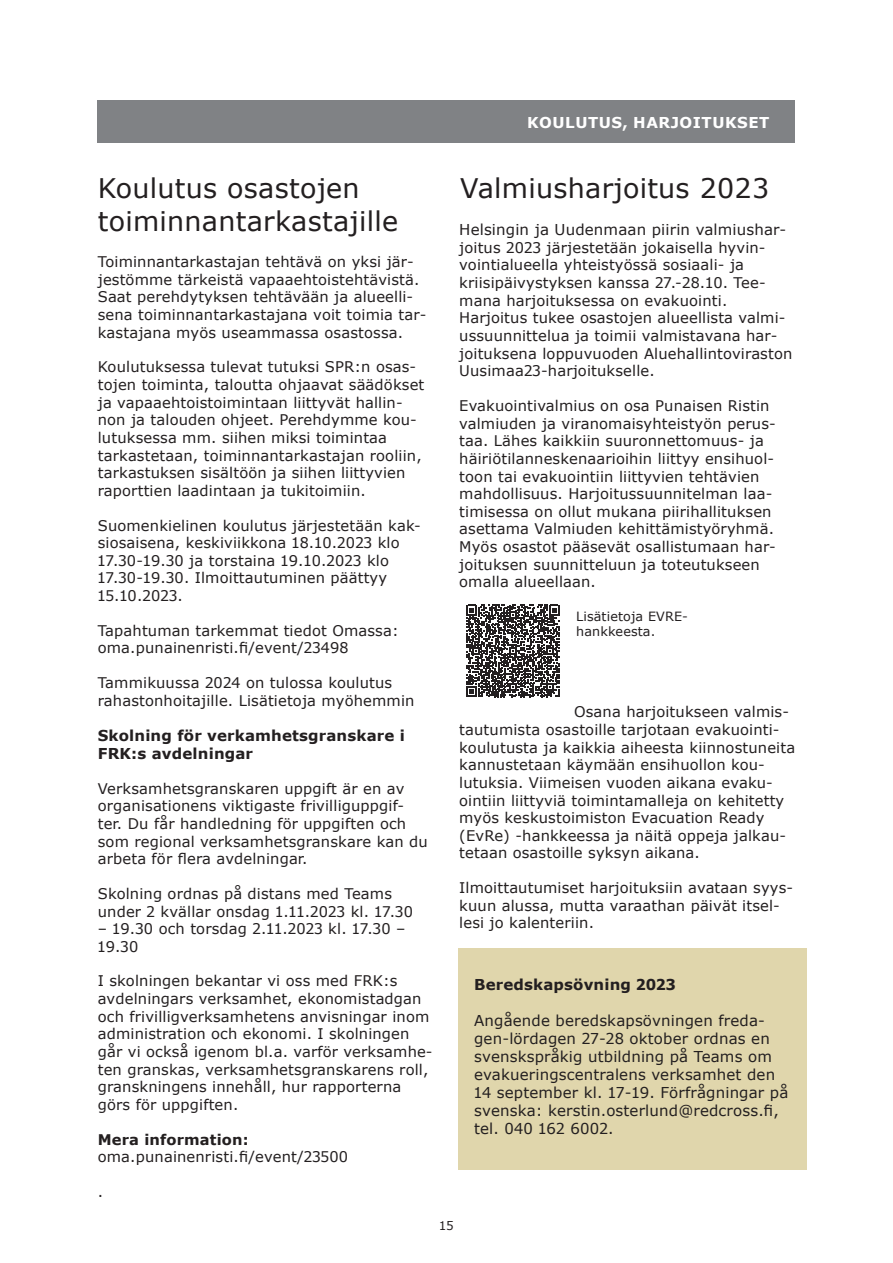
<style>
.page{position:relative;width:893px;height:1263px;background:#fff}
.page>*{position:absolute;margin:0;border:0;box-sizing:border-box;transform-origin:0 0}
.t1{font:27px/33px "Verdana";letter-spacing:.01em;color:#231f20}
.t2{font:15px/18px "Verdana";letter-spacing:.01em;color:#231f20}
.t3{font:700 15px/18px "Verdana";letter-spacing:.01em;color:#231f20}
.t4{font:700 15px "Verdana";letter-spacing:.035em;color:#fff}
.t5{font:14.7px/17.7px "Verdana";letter-spacing:.01em;color:#231f20}
.t6{font:700 14.7px "Verdana";letter-spacing:.01em;color:#231f20}
.t7{font:12.75px/15px "Verdana";letter-spacing:.01em;color:#231f20}
.t8{font:12px "Verdana";color:#231f20}
</style>
<div class="page">
<div style="left:458px;top:948px;width:349px;height:221px;background:#e0d6ac"></div>
<div style="left:98px;top:100px;width:697px;height:43px;background:#808285"></div>
<svg style="left:466px;top:605px;width:94px;height:92px"></svg>
<p class="t4" style="left:527px;top:111px;width:244px">KOULUTUS, HARJOITUKSET</p>
<h1 class="t1" style="left:98px;top:172px;width:302px">Koulutus osastojen toiminnantarkastajille</h1>
<p class="t5" style="left:98px;top:253px;width:330px">Toiminnantarkastajan tehtävä on yksi jär&shy;jestömme tärkeistä vapaaehtoistehtävistä.<br>Saat perehdytyksen tehtävään ja alueelli&shy;sena toiminnantarkastajana voit toimia tar&shy;kastajana myös useammassa osastossa.</p>
<p class="t5" style="left:98px;top:358px;width:328px">Koulutuksessa tulevat tutuksi SPR:n osas&shy;tojen toiminta, taloutta ohjaavat säädökset ja vapaaehtoistoimintaan liittyvät hallin&shy;non ja talouden ohjeet. Perehdymme kou&shy;lutuksessa mm. siihen miksi toimintaa tarkastetaan, toiminnantarkastajan rooliin, tarkastuksen sisältöön ja siihen liittyvien raporttien laadintaan ja tukitoimiin.</p>
<p class="t5" style="left:98px;top:516px;width:324px">Suomenkielinen koulutus järjestetään kak&shy;siosaisena, keskiviikkona 18.10.2023 klo 17.30-19.30 ja torstaina 19.10.2023 klo 17.30-19.30. Ilmoittautuminen päättyy 15.10.2023.</p>
<p class="t5" style="left:98px;top:621px;width:302px">Tapahtuman tarkemmat tiedot Omassa: oma.punainenristi.fi/event/23498</p>
<p class="t5" style="left:98px;top:673px;width:318px">Tammikuussa 2024 on tulossa koulutus rahastonhoitajille. Lisätietoja myöhemmin</p>
<p class="t3" style="left:98px;top:726px;width:309px">Skolning för verkamhetsgranskare i<br>FRK:s avdelningar</p>
<p class="t5" style="left:98px;top:779px;width:332px">Verksamhetsgranskaren uppgift är en av organisationens viktigaste frivilliguppgif&shy;ter. Du får handledning för uppgiften och som regional verksamhetsgranskare kan du arbeta för flera avdelningar.</p>
<p class="t5" style="left:98px;top:884px;width:317px">Skolning ordnas på distans med Teams under 2 kvällar onsdag 1.11.2023 kl. 17.30</p>
<p class="t5" style="left:98px;top:920px;width:309px">– 19.30 och torsdag 2.11.2023 kl. 17.30 –<br>19.30</p>
<p class="t5" style="left:98px;top:972px;width:336px">I skolningen bekantar vi oss med FRK:s avdelningars verksamhet, ekonomistadgan och frivilligverksamhetens anvisningar inom administration och ekonomi. I skolningen går vi också igenom bl.a. varför verksamhe&shy;ten granskas, verksamhetsgranskarens roll, granskningens innehåll, hur rapporterna görs för uppgiften.</p>
<p class="t6" style="left:98px;top:1129px;width:152px">Mera information:</p>
<p class="t5" style="left:98px;top:1148px;width:252px">oma.punainenristi.fi/event/23500</p>
<p class="t5" style="left:98px;top:1183px;width:7px">.</p>
<h1 class="t1" style="left:460px;top:172px;width:310px">Valmiusharjoitus 2023</h1>
<p class="t2" style="left:459px;top:221px;width:329px">Helsingin ja Uudenmaan piirin valmiushar-</p>
<p class="t5" style="left:459px;top:238px;width:335px">joitus 2023 järjestetään jokaisella hyvin&shy;vointialueella yhteistyössä sosiaali- ja kriisipäivystyksen kanssa 27.-28.10. Tee&shy;mana harjoituksessa on evakuointi.<br>Harjoitus tukee osastojen alueellista valmi&shy;ussuunnittelua ja toimii valmistavana har&shy;joituksena loppuvuoden Aluehallintoviraston Uusimaa23-harjoitukselle.</p>
<p class="t5" style="left:459px;top:397px;width:318px">Evakuointivalmius on osa Punaisen Ristin valmiuden ja viranomaisyhteistyön perus&shy;taa. Lähes kaikkiin suuronnettomuus- ja häiriötilanneskenaarioihin liittyy ensihuol&shy;toon tai evakuointiin liittyvien tehtävien mahdollisuus. Harjoitussuunnitelman laa&shy;timisessa on ollut mukana piirihallituksen asettama Valmiuden kehittämistyöryhmä.<br>Myös osastot pääsevät osallistumaan har&shy;joituksen suunnitteluun ja toteutukseen omalla alueellaan.</p>
<p class="t7" style="left:576px;top:608px;width:113px">Lisätietoja EVRE&shy;hankkeesta.</p>
<p class="t5" style="left:459px;top:703px;width:337px;text-indent:115px">Osana harjoitukseen valmis&shy;tautumista osastoille tarjotaan evakuointi&shy;koulutusta ja kaikkia aiheesta kiinnostuneita kannustetaan käymään ensihuollon kou&shy;lutuksia. Viimeisen vuoden aikana evaku&shy;ointiin liittyviä toimintamalleja on kehitetty myös keskustoimiston Evacuation Ready (EvRe) -hankkeessa ja näitä oppeja jalkau&shy;tetaan osastoille syksyn aikana.</p>
<p class="t5" style="left:459px;top:879px;width:335px">Ilmoittautumiset harjoituksiin avataan syys&shy;kuun alussa, mutta varaathan päivät itsel&shy;lesi jo kalenteriin.</p>
<p class="t3" style="left:474px;top:975px;width:203px">Beredskapsövning 2023</p>
<p class="t2" style="left:474px;top:1011px;width:316px">Angående beredskapsövningen freda&shy;gen-lördagen 27-28 oktober ordnas en svenskspråkig utbildning på Teams om evakueringscentralens verksamhet den 14 september kl. 17-19. Förfrågningar på svenska: kerstin.osterlund@redcross.fi, tel. 040 162 6002.</p>
<p class="t8" style="left:439px;top:1217px;width:17px">15</p>
</div>
